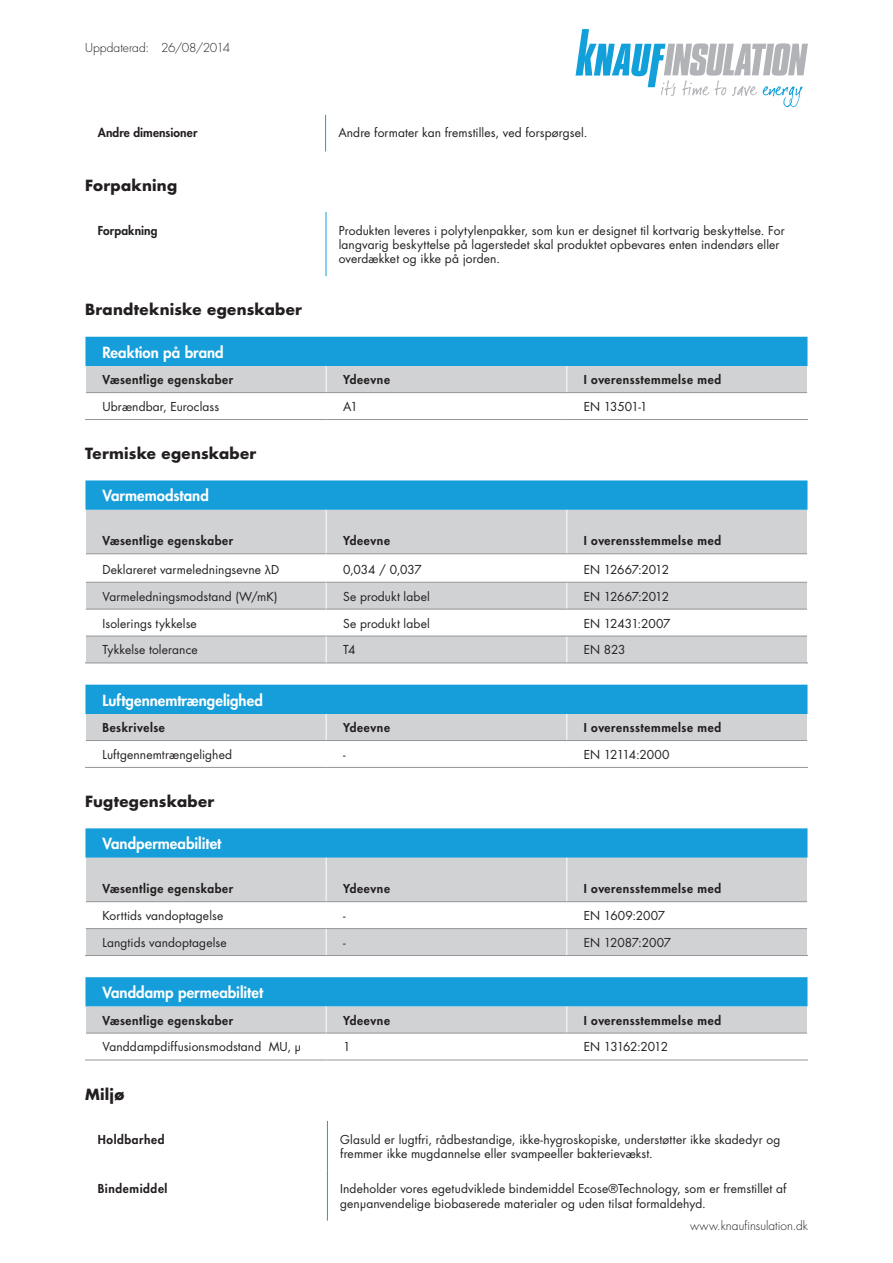
<style>
.page{position:relative;width:893px;height:1263px;background:#fff}
.page>*{position:absolute;margin:0;border:0;box-sizing:border-box;transform-origin:0 0}
.t1{font:800 15px "Futura Std";color:#fff}
.t2{font:700 15px "Futura Std";letter-spacing:.02em;color:#231f20}
.t3{font:12px/14.4px "Futura Std";letter-spacing:.01em;color:#231f20}
.t4{font:800 12px "Futura Std";letter-spacing:.05em;color:#231f20}
.t5{font:300 12px "Futura Std";color:#231f20}
.t6{font:12px "Futura Std";letter-spacing:-.03em;color:#231f20}
.t7{font:800 12px "Futura Std";letter-spacing:.01em;color:#231f20}
.t8{font:12px "Futura Std";letter-spacing:-.01em;color:#231f20}
.t9{font:12px "Futura Std";letter-spacing:-.04em;color:#231f20}
.t10{font:12px "Futura Std";letter-spacing:-.015em;color:#231f20}
.t11{font:12px "Futura Std";letter-spacing:-.075em;color:#231f20}
.t12{font:800 12px "Futura Std";letter-spacing:.005em;color:#231f20}
.s1{font-family:"Helvetica Neue"}
</style>
<div class="page">
<hr style="left:325px;top:115px;width:1px;height:36px;background:#159eda">
<hr style="left:326px;top:212px;width:1px;height:64px;background:#159eda">
<hr style="left:85px;top:419px;width:241px;height:1px;background:#939598">
<hr style="left:326px;top:419px;width:241px;height:1px;background:#939598">
<svg style="left:85px;top:337px;width:723px;height:57px;background:#71b7d7"></svg>
<hr style="left:567px;top:392px;width:240px;height:1px;background:#939598">
<hr style="left:567px;top:419px;width:241px;height:1px;background:#939598">
<div style="left:85px;top:480px;width:722px;height:30px;background:#159eda"></div>
<svg style="left:86px;top:510px;width:721px;height:152px;fill:#d1d2d4"></svg>
<hr style="left:326px;top:510px;width:1px;height:43px;background:#fff">
<hr style="left:86px;top:553px;width:240px;height:1px;background:#939598">
<hr style="left:566px;top:510px;width:1px;height:43px;background:#fff">
<svg style="left:566px;top:554px;width:1px;height:108px"></svg>
<hr style="left:326px;top:553px;width:241px;height:1px;background:#939598">
<hr style="left:567px;top:553px;width:240px;height:1px;background:#939598">
<hr style="left:86px;top:582px;width:240px;height:1px;background:#939598">
<hr style="left:326px;top:582px;width:241px;height:1px;background:#939598">
<hr style="left:567px;top:582px;width:240px;height:1px;background:#939598">
<hr style="left:86px;top:609px;width:240px;height:1px;background:#939598">
<hr style="left:326px;top:609px;width:241px;height:1px;background:#939598">
<hr style="left:567px;top:609px;width:240px;height:1px;background:#939598">
<hr style="left:86px;top:636px;width:240px;height:1px;background:#939598">
<hr style="left:85px;top:662px;width:241px;height:1px;background:#939598">
<hr style="left:326px;top:636px;width:241px;height:1px;background:#939598">
<hr style="left:326px;top:662px;width:241px;height:1px;background:#939598">
<svg style="left:326px;top:554px;width:1px;height:108px"></svg>
<hr style="left:567px;top:636px;width:240px;height:1px;background:#939598">
<hr style="left:567px;top:662px;width:241px;height:1px;background:#939598">
<hr style="left:85px;top:767px;width:241px;height:1px;background:#939598">
<hr style="left:326px;top:767px;width:241px;height:1px;background:#939598">
<svg style="left:85px;top:685px;width:723px;height:56px;background:#6eb6d6"></svg>
<hr style="left:567px;top:740px;width:240px;height:1px;background:#939598">
<hr style="left:567px;top:767px;width:241px;height:1px;background:#939598">
<div style="left:85px;top:828px;width:722px;height:30px;background:#159eda"></div>
<svg style="left:86px;top:858px;width:721px;height:97px;fill:#d1d2d4"></svg>
<hr style="left:326px;top:858px;width:1px;height:43px;background:#fff">
<hr style="left:86px;top:901px;width:240px;height:1px;background:#939598">
<hr style="left:566px;top:858px;width:1px;height:43px;background:#fff">
<svg style="left:566px;top:902px;width:1px;height:53px"></svg>
<hr style="left:326px;top:901px;width:241px;height:1px;background:#939598">
<hr style="left:567px;top:901px;width:240px;height:1px;background:#939598">
<hr style="left:86px;top:928px;width:240px;height:1px;background:#939598">
<hr style="left:85px;top:955px;width:241px;height:1px;background:#939598">
<hr style="left:326px;top:928px;width:241px;height:1px;background:#939598">
<hr style="left:326px;top:955px;width:241px;height:1px;background:#939598">
<svg style="left:326px;top:902px;width:1px;height:53px"></svg>
<hr style="left:567px;top:928px;width:240px;height:1px;background:#939598">
<hr style="left:567px;top:955px;width:241px;height:1px;background:#939598">
<hr style="left:85px;top:1059px;width:241px;height:1px;background:#939598">
<hr style="left:326px;top:1059px;width:241px;height:1px;background:#939598">
<svg style="left:85px;top:977px;width:723px;height:57px;background:#70b7d6"></svg>
<hr style="left:567px;top:1033px;width:240px;height:1px;background:#939598">
<hr style="left:567px;top:1059px;width:241px;height:1px;background:#939598">
<hr style="left:327px;top:1121px;width:1px;height:50px;background:#159eda">
<hr style="left:327px;top:1171px;width:1px;height:49px;background:#159eda">
<svg style="left:576px;top:29px;width:232px;height:78px"></svg>
<p class="t5" style="left:85px;top:41px;width:147px">Uppdaterad: 26/08/2014</p>
<p class="t7" style="left:98px;top:125px;width:101px">Andre dimensioner</p>
<p class="t3" style="left:338px;top:126px;width:250px">Andre formater kan fremstilles, ved forspørgsel.</p>
<h2 class="t2" style="left:85px;top:175px;width:94px">Forpakning</h2>
<p class="t12" style="left:98px;top:223px;width:61px">Forpakning</p>
<p class="t3" style="left:339px;top:223px;width:447px">Produkten leveres i polytylenpakker, som kun er designet til kortvarig beskyttelse. For langvarig beskyttelse på lagerstedet skal produktet opbevares enten indendørs eller overdækket og ikke på jorden.</p>
<h2 class="t2" style="left:85px;top:300px;width:218px">Brandtekniske egenskaber</h2>
<h4 class="t1" style="left:102px;top:343px;width:123px">Reaktion på brand</h4>
<p class="t4" style="left:102px;top:372px;width:132px">Væsentlige egenskaber</p>
<p class="t4" style="left:343px;top:372px;width:48px">Ydeevne</p>
<p class="t4" style="left:584px;top:372px;width:139px">I overensstemmelse med</p>
<p class="t3" style="left:102px;top:399px;width:118px">Ubrændbar, Euroclass</p>
<p class="t3" style="left:343px;top:399px;width:16px">A1</p>
<p class="t3" style="left:584px;top:399px;width:65px">EN 13501-1</p>
<h2 class="t2" style="left:85px;top:444px;width:173px">Termiske egenskaber</h2>
<h4 class="t1" style="left:102px;top:486px;width:108px">Varmemodstand</h4>
<p class="t4" style="left:102px;top:533px;width:132px">Væsentlige egenskaber</p>
<p class="t4" style="left:343px;top:533px;width:48px">Ydeevne</p>
<p class="t4" style="left:584px;top:533px;width:139px">I overensstemmelse med</p>
<p class="t3" style="left:102px;top:562px;width:178px">Deklareret varmeledningsevne <span class="s1">λ</span>D</p>
<p class="t3" style="left:343px;top:562px;width:80px">0,034 / 0,037</p>
<p class="t6" style="left:584px;top:562px;width:87px">EN 12667:2012</p>
<p class="t3" style="left:102px;top:589px;width:177px">Varmeledningsmodstand (W/mK)</p>
<p class="t3" style="left:343px;top:589px;width:88px">Se produkt label</p>
<p class="t6" style="left:584px;top:588px;width:87px">EN 12667:2012</p>
<p class="t3" style="left:102px;top:616px;width:96px">Isolerings tykkelse</p>
<p class="t3" style="left:343px;top:616px;width:88px">Se produkt label</p>
<p class="t8" style="left:584px;top:615px;width:88px">EN 12431:2007</p>
<p class="t3" style="left:102px;top:643px;width:97px">Tykkelse tolerance</p>
<p class="t3" style="left:343px;top:643px;width:14px">T4</p>
<p class="t3" style="left:584px;top:643px;width:43px">EN 823</p>
<h4 class="t1" style="left:102px;top:690px;width:162px">Luftgennemtrængelighed</h4>
<p class="t4" style="left:102px;top:720px;width:64px">Beskrivelse</p>
<p class="t4" style="left:343px;top:720px;width:48px">Ydeevne</p>
<p class="t4" style="left:584px;top:720px;width:139px">I overensstemmelse med</p>
<p class="t3" style="left:102px;top:747px;width:131px">Luftgennemtrængelighed</p>
<p class="t3" style="left:343px;top:747px;width:4px">-</p>
<p class="t9" style="left:584px;top:747px;width:87px">EN 12114:2000</p>
<p class="t2" style="left:85px;top:791px;width:131px">Fugtegenskaber</p>
<h4 class="t1" style="left:102px;top:834px;width:120px">Vandpermeabilitet</h4>
<p class="t4" style="left:102px;top:881px;width:132px">Væsentlige egenskaber</p>
<p class="t4" style="left:343px;top:881px;width:48px">Ydeevne</p>
<p class="t4" style="left:584px;top:881px;width:139px">I overensstemmelse med</p>
<p class="t3" style="left:102px;top:909px;width:122px">Korttids vandoptagelse</p>
<p class="t3" style="left:343px;top:909px;width:4px">-</p>
<p class="t3" style="left:584px;top:909px;width:83px">EN 1609:2007</p>
<p class="t3" style="left:102px;top:935px;width:126px">Langtids vandoptagelse</p>
<p class="t3" style="left:343px;top:935px;width:4px">-</p>
<p class="t10" style="left:584px;top:935px;width:89px">EN 12087:2007</p>
<h4 class="t1" style="left:102px;top:983px;width:162px">Vanddamp permeabilitet</h4>
<p class="t4" style="left:102px;top:1012px;width:132px">Væsentlige egenskaber</p>
<p class="t4" style="left:343px;top:1012px;width:48px">Ydeevne</p>
<p class="t4" style="left:584px;top:1012px;width:139px">I overensstemmelse med</p>
<p class="t3" style="left:102px;top:1040px;width:200px">Vanddampdiffusionsmodstand MU, µ</p>
<p class="t3" style="left:343px;top:1040px;width:9px">1</p>
<p class="t11" style="left:584px;top:1039px;width:86px">EN 13162:2012</p>
<h2 class="t2" style="left:85px;top:1084px;width:41px">Miljø</h2>
<p class="t4" style="left:98px;top:1131px;width:68px">Holdbarhed</p>
<p class="t3" style="left:340px;top:1132px;width:442px">Glasuld er lugtfri, rådbestandige, ikke-hygroskopiske, understøtter ikke skadedyr og fremmer ikke mugdannelse eller svampeeller bakterievækst.</p>
<p class="t4" style="left:98px;top:1181px;width:71px">Bindemiddel</p>
<p class="t3" style="left:340px;top:1182px;width:448px">Indeholder vores egetudviklede bindemiddel Ecose®Technology, som er fremstillet af genµanvendelige biobaserede materialer og uden tilsat formaldehyd.</p>
<p class="t5" style="left:690px;top:1219px;width:119px">www.knaufinsulation.dk</p>
</div>
